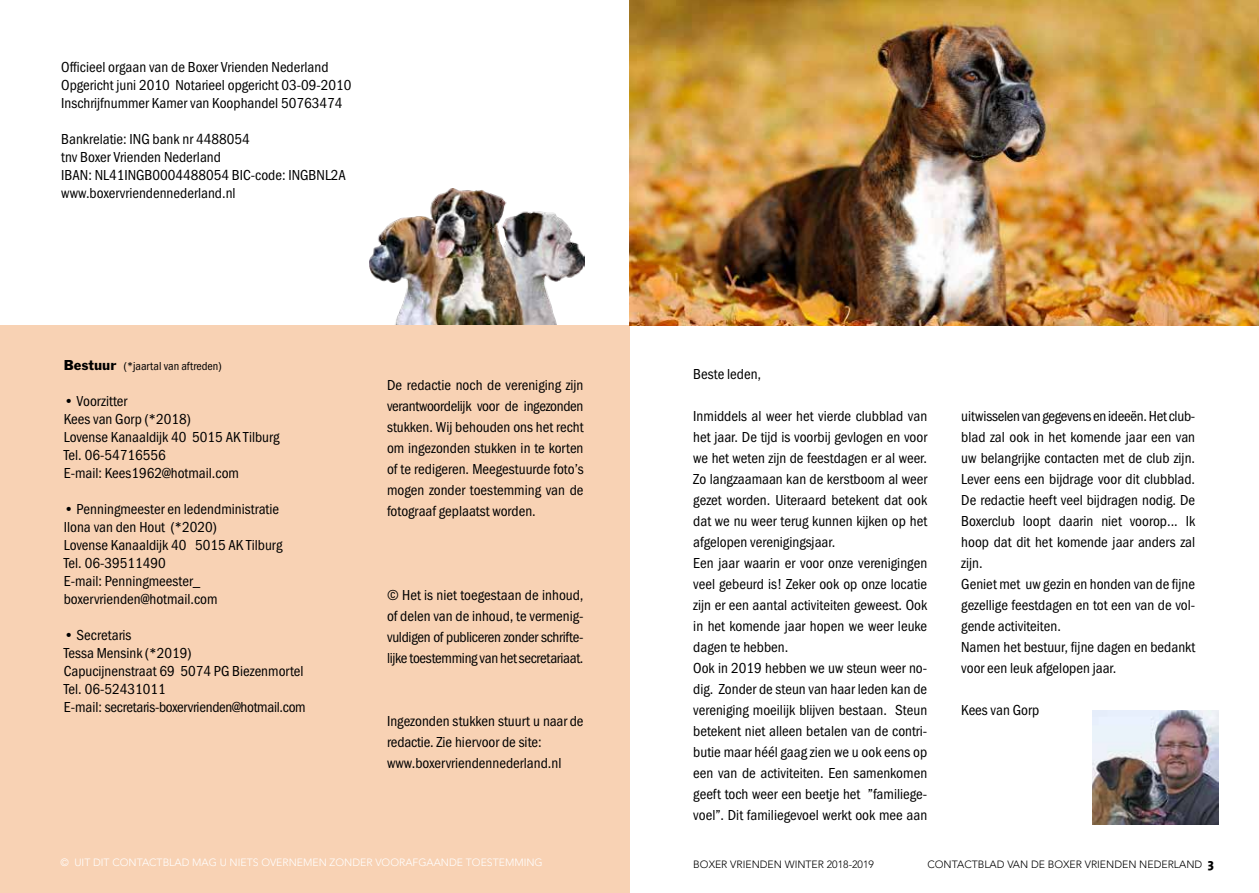
<style>
.page{position:relative;width:1259px;height:893px;background:#fff}
.page>*{position:absolute;margin:0;border:0;box-sizing:border-box;transform-origin:0 0}
.t1{font:15px/21px "Franklin Got URWTCE Boo Con";color:#000}
.t2{font:12px "Franklin Got URWTCE Boo Con";color:#000}
.t3{font:300 10.5px "Avenir";color:#000}
.t4{font:300 10.5px "Avenir";color:#fff}
.s1{font-family:"Franklin Got T";font-size:15px}
.s2{font-family:"The Sans";font-weight:800;font-size:13.5px}
</style>
<div class="page">
<img style="left:369px;top:188px;width:216px;height:137px">
<div style="left:0;top:325px;width:629px;height:568px;background:#f8d2b4"></div>
<img style="left:1092px;top:710px;width:126px;height:115px">
<img style="left:629px;top:0;width:630px;height:325px">
<p class="t1" style="left:61px;top:58px;width:292px;line-height:18px">Officieel orgaan van de Boxer Vrienden Nederland<br>Opgericht juni 2010 Notarieel opgericht 03-09-2010<br>Inschrijfnummer Kamer van Koophandel 50763474</p>
<p class="t1" style="left:61px;top:130px;width:286px;line-height:18px">Bankrelatie: ING bank nr 4488054<br>tnv Boxer Vrienden Nederland<br>IBAN: NL41INGB0004488054 BIC-code: INGBNL2A www.boxervriendennederland.nl</p>
<p class="t2" style="left:64px;top:359px;width:159px"><span class="s1">Bestuur</span> (*jaartal van aftreden)</p>
<p class="t1" style="left:64px;top:392px;width:217px;line-height:18px">• Voorzitter<br>Kees van Gorp (*2018)<br>Lovense Kanaaldijk 40 5015 AK Tilburg<br>Tel. 06-54716556<br>E-mail: Kees1962@hotmail.com</p>
<p class="t1" style="left:64px;top:500px;width:220px;line-height:18px">• Penningmeester en ledendministratie<br>Ilona van den Hout (*2020)<br>Lovense Kanaaldijk 40 5015 AK Tilburg<br>Tel. 06-39511490<br>E-mail: Penningmeester_ boxervrienden@hotmail.com</p>
<p class="t1" style="left:64px;top:626px;width:243px;line-height:18px">• Secretaris<br>Tessa Mensink (*2019)<br>Capucijnenstraat 69 5074 PG Biezenmortel<br>Tel. 06-52431011<br>E-mail: secretaris-boxervrienden@hotmail.com</p>
<p class="t1" style="left:387px;top:375px;width:198px;text-align:justify">De redactie noch de vereniging zijn verantwoordelijk voor de ingezonden stukken. Wij behouden ons het recht om ingezonden stukken in te korten of te redigeren. Meegestuurde foto’s mogen zonder toestemming van de fotograaf geplaatst worden.</p>
<p class="t1" style="left:387px;top:585px;width:198px;text-align:justify">© Het is niet toegestaan de inhoud, of delen van de inhoud, te vermenig&shy;vuldigen of publiceren zonder schrifte&shy;lijke toestemming van het secretariaat.</p>
<p class="t1" style="left:387px;top:711px;width:198px">Ingezonden stukken stuurt u naar de redactie. Zie hiervoor de site: www.boxervriendennederland.nl</p>
<p class="t1" style="left:693px;top:364px;width:69px">Beste leden,</p>
<p class="t1" style="left:693px;top:406px;width:235px">Inmiddels al weer het vierde clubblad van het jaar. De tijd is voorbij gevlogen en voor we het weten zijn de feestdagen er al weer.<br>Zo langzaamaan kan de kerstboom al weer gezet worden. Uiteraard betekent dat ook dat we nu weer terug kunnen kijken op het afgelopen verenigingsjaar.<br>Een jaar waarin er voor onze verenigingen veel gebeurd is! Zeker ook op onze locatie zijn er een aantal activiteiten geweest. Ook in het komende jaar hopen we weer leuke dagen te hebben.<br>Ook in 2019 hebben we uw steun weer no&shy;dig. Zonder de steun van haar leden kan de vereniging moeilijk blijven bestaan. Steun betekent niet alleen betalen van de contri&shy;butie maar héél gaag zien we u ook eens op een van de activiteiten. Een samenkomen geeft toch weer een beetje het ”familiege&shy;voel”. Dit familiegevoel werkt ook mee aan</p>
<p class="t1" style="left:961px;top:406px;width:235px">uitwisselen van gegevens en ideeën. Het club&shy;blad zal ook in het komende jaar een van uw belangrijke contacten met de club zijn.<br>Lever eens een bijdrage voor dit clubblad.<br>De redactie heeft veel bijdragen nodig. De Boxerclub loopt daarin niet voorop... Ik hoop dat dit het komende jaar anders zal zijn.<br>Geniet met uw gezin en honden van de fijne gezellige feestdagen en tot een van de vol&shy;gende activiteiten.<br>Namen het bestuur, fijne dagen en bedankt voor een leuk afgelopen jaar.</p>
<p class="t1" style="left:961px;top:700px;width:80px">Kees van Gorp</p>
<p class="t4" style="left:61px;top:856px;width:483px">© UIT DIT CONTACTBLAD MAG U NIETS OVERNEMEN ZONDER VOORAFGAANDE TOESTEMMING</p>
<p class="t3" style="left:693px;top:858px;width:182px">BOXER VRIENDEN WINTER 2018-2019</p>
<p class="t3" style="left:927px;top:858px;width:288px">CONTACTBLAD VAN DE BOXER VRIENDEN NEDERLAND <span class="s2">3</span></p>
</div>
